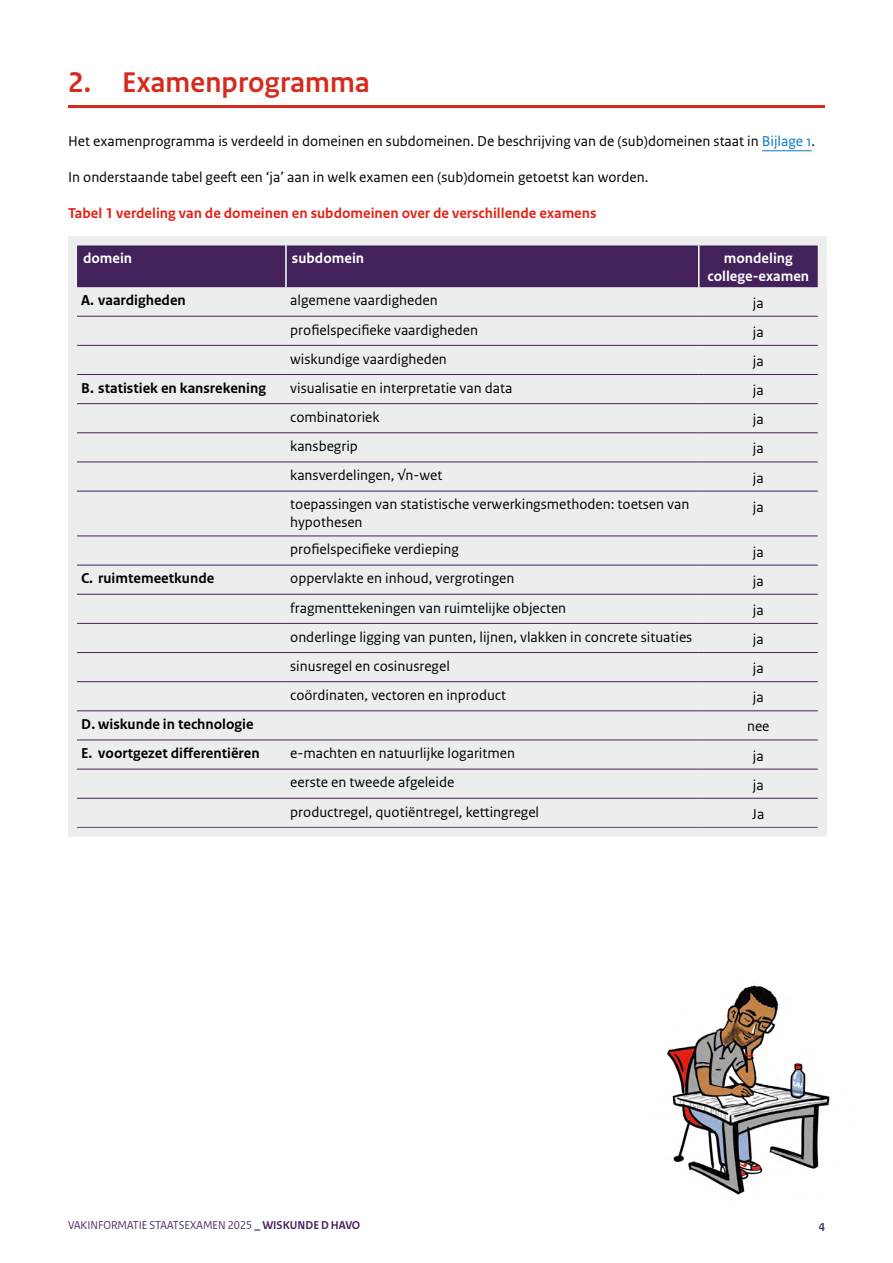
<style>
.page{position:relative;width:893px;height:1263px;background:#fff}
.page>*{position:absolute;margin:0;border:0;box-sizing:border-box;transform-origin:0 0}
.H2_kop_1_Paars{font:700 30px "Rijksoverheid Sans Heading";letter-spacing:.01em;color:#d52b1e}
.Tabel_bodytekst{font:15px/18px "Rijksoverheid Sans Text";color:#000}
.P_plat{font:15px "Rijksoverheid Sans Text";color:#000}
.P_bodytekst{font:700 15px "Rijksoverheid Sans Text";color:#000}
.P_Tabelverwijzing{font:700 15px "Rijksoverheid Sans Text";color:#e32318}
.P_bodytekst-2{font:700 15px/18px "Rijksoverheid Sans Text";color:#fff;text-align:center}
.t1{font:12px "Rijksoverheid Sans Heading";color:#43225b}
.t2{font:700 12px "Rijksoverheid Sans Heading";color:#43225b}
.s1{color:#007bc7}
.s2{font-weight:700}
</style>
<div class="page">
<hr style="left:68px;top:105px;width:757px;height:3px;background:#d52b1e">
<hr style="left:762px;top:150px;width:50px;height:1px;background:#007bc7">
<svg style="left:68px;top:236px;width:759px;height:601px;background:#dbd9de"></svg>
<img style="left:667px;top:985px;width:163px;height:210px">
<h2 class="H2_kop_1_Paars" style="left:68px;top:66px;width:303px">2. Examenprogramma</h2>
<p class="P_plat" style="left:68px;top:133px;width:749px">Het examenprogramma is verdeeld in domeinen en subdomeinen. De beschrijving van de (sub)domeinen staat in <span class="s1">Bijlage 1</span>.</p>
<p class="P_plat" style="left:68px;top:169px;width:582px">In onderstaande tabel geeft een ‘ja’ aan in welk examen een (sub)domein getoetst kan worden.</p>
<p class="P_Tabelverwijzing" style="left:68px;top:205px;width:530px">Tabel 1 verdeling van de domeinen en subdomeinen over de verschillende examens</p>
<p class="P_bodytekst-2" style="left:83px;top:250px;width:51px">domein</p>
<p class="P_bodytekst-2" style="left:292px;top:250px;width:74px">subdomein</p>
<p class="P_bodytekst-2" style="left:707px;top:250px;width:103px">mondeling college-examen</p>
<p class="P_bodytekst" style="left:81px;top:292px;width:106px">A. vaardigheden</p>
<p class="Tabel_bodytekst" style="left:290px;top:292px;width:149px">algemene vaardigheden</p>
<p class="Tabel_bodytekst" style="left:753px;top:294px;width:12px">ja</p>
<p class="Tabel_bodytekst" style="left:290px;top:321px;width:189px">profielspecifieke vaardigheden</p>
<p class="Tabel_bodytekst" style="left:753px;top:323px;width:12px">ja</p>
<p class="Tabel_bodytekst" style="left:290px;top:350px;width:158px">wiskundige vaardigheden</p>
<p class="Tabel_bodytekst" style="left:753px;top:352px;width:12px">ja</p>
<p class="P_bodytekst" style="left:81px;top:379px;width:186px">B. statistiek en kansrekening</p>
<p class="Tabel_bodytekst" style="left:290px;top:379px;width:224px">visualisatie en interpretatie van data</p>
<p class="Tabel_bodytekst" style="left:753px;top:381px;width:12px">ja</p>
<p class="Tabel_bodytekst" style="left:290px;top:408px;width:91px">combinatoriek</p>
<p class="Tabel_bodytekst" style="left:753px;top:411px;width:12px">ja</p>
<p class="Tabel_bodytekst" style="left:290px;top:437px;width:69px">kansbegrip</p>
<p class="Tabel_bodytekst" style="left:753px;top:440px;width:12px">ja</p>
<p class="Tabel_bodytekst" style="left:290px;top:467px;width:154px">kansverdelingen, √n-wet</p>
<p class="Tabel_bodytekst" style="left:753px;top:469px;width:12px">ja</p>
<p class="Tabel_bodytekst" style="left:290px;top:496px;width:401px">toepassingen van statistische verwerkingsmethoden: toetsen van hypothesen</p>
<p class="Tabel_bodytekst" style="left:753px;top:498px;width:12px">ja</p>
<p class="Tabel_bodytekst" style="left:290px;top:541px;width:170px">profielspecifieke verdieping</p>
<p class="Tabel_bodytekst" style="left:753px;top:543px;width:12px">ja</p>
<p class="P_bodytekst" style="left:81px;top:570px;width:135px">C. ruimtemeetkunde</p>
<p class="Tabel_bodytekst" style="left:290px;top:570px;width:226px">oppervlakte en inhoud, vergrotingen</p>
<p class="Tabel_bodytekst" style="left:753px;top:572px;width:12px">ja</p>
<p class="Tabel_bodytekst" style="left:290px;top:599px;width:277px">fragmenttekeningen van ruimtelijke objecten</p>
<p class="Tabel_bodytekst" style="left:753px;top:601px;width:12px">ja</p>
<p class="Tabel_bodytekst" style="left:290px;top:628px;width:404px">onderlinge ligging van punten, lijnen, vlakken in concrete situaties</p>
<p class="Tabel_bodytekst" style="left:753px;top:630px;width:12px">ja</p>
<p class="Tabel_bodytekst" style="left:290px;top:657px;width:161px">sinusregel en cosinusregel</p>
<p class="Tabel_bodytekst" style="left:753px;top:659px;width:12px">ja</p>
<p class="Tabel_bodytekst" style="left:290px;top:686px;width:217px">coördinaten, vectoren en inproduct</p>
<p class="Tabel_bodytekst" style="left:753px;top:689px;width:12px">ja</p>
<p class="P_bodytekst" style="left:81px;top:716px;width:174px">D. wiskunde in technologie</p>
<p class="Tabel_bodytekst" style="left:747px;top:718px;width:24px">nee</p>
<p class="P_bodytekst" style="left:81px;top:745px;width:180px">E. voortgezet differentiëren</p>
<p class="Tabel_bodytekst" style="left:290px;top:745px;width:226px">e-machten en natuurlijke logaritmen</p>
<p class="Tabel_bodytekst" style="left:753px;top:747px;width:12px">ja</p>
<p class="Tabel_bodytekst" style="left:290px;top:774px;width:166px">eerste en tweede afgeleide</p>
<p class="Tabel_bodytekst" style="left:753px;top:776px;width:12px">ja</p>
<p class="Tabel_bodytekst" style="left:290px;top:803px;width:250px">productregel, quotiëntregel, kettingregel</p>
<p class="Tabel_bodytekst" style="left:752px;top:805px;width:14px">Ja</p>
<p class="t1" style="left:68px;top:1218px;width:294px">VAKINFORMATIE STAATSEXAMEN 2025 <span class="s2">_ WISKUNDE D HAVO</span></p>
<p class="t2" style="left:819px;top:1219px;width:8px">4</p>
</div>
